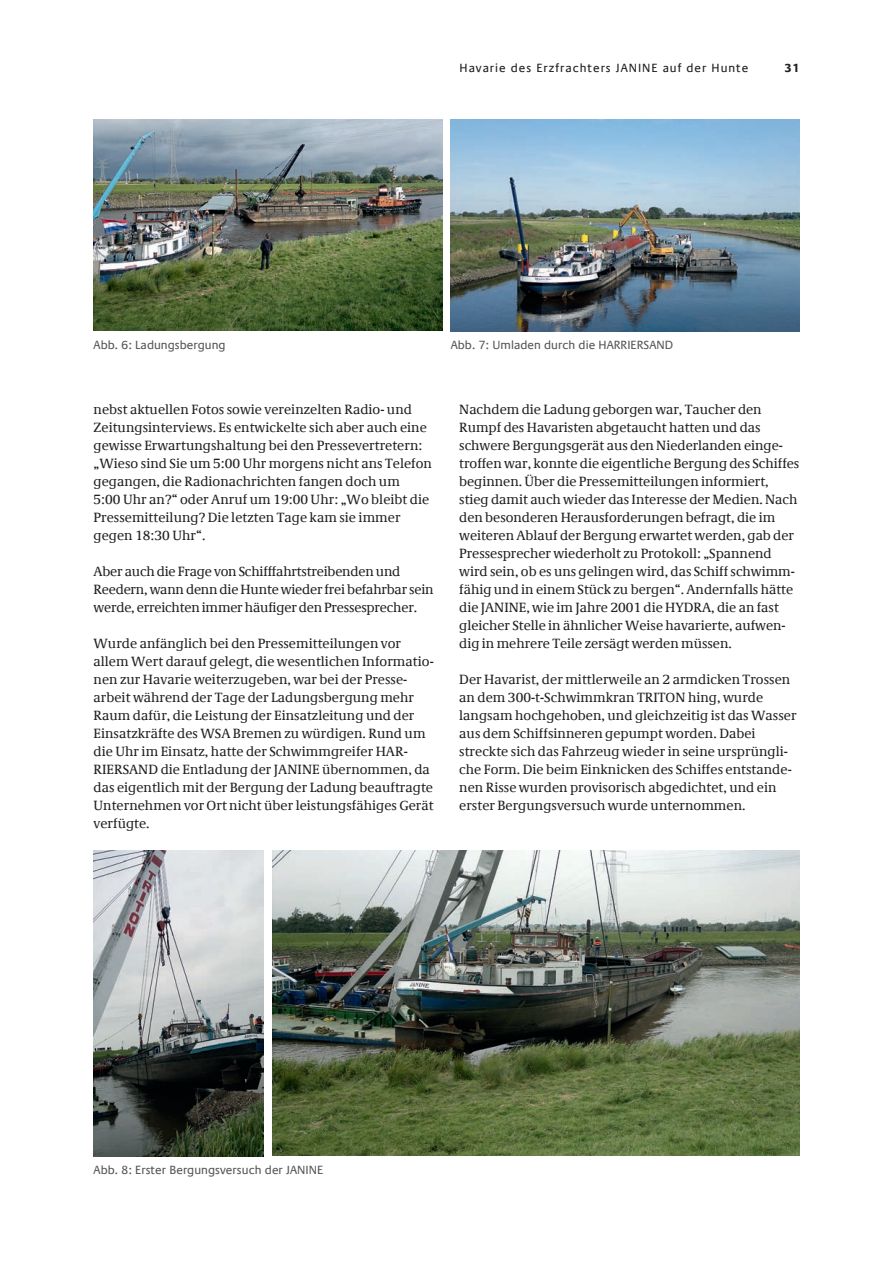
<style>
.page{position:relative;width:893px;height:1263px;background:#fff}
.page>*{position:absolute;margin:0;border:0;box-sizing:border-box;transform-origin:0 0}
.Fließtext{font:13.5px/18px "Demos Com";letter-spacing:.005em;color:#231f20}
.Fließtext-2{font:13.5px/18px "Demos Com";letter-spacing:-.015em;color:#231f20}
.Bildunterschrift{font:12px "Praxis Com";letter-spacing:.005em;color:#57585a}
.t1{font:12px "Praxis Com";letter-spacing:.08em;color:#231f20}
.t2{font:700 12px "Praxis Com";color:#231f20}
</style>
<div class="page">
<img style="left:94px;top:119px;width:348px;height:212px">
<img style="left:451px;top:119px;width:348px;height:212px">
<img style="left:94px;top:850px;width:170px;height:307px">
<img style="left:272px;top:850px;width:527px;height:306px">
<p class="t1" style="left:460px;top:61px;width:290px">Havarie des Erzfrachters JANINE auf der Hunte</p>
<p class="t2" style="left:784px;top:61px;width:17px">31</p>
<p class="Bildunterschrift" style="left:94px;top:338px;width:134px">Abb. 6: Ladungsbergung</p>
<p class="Bildunterschrift" style="left:451px;top:338px;width:224px">Abb. 7: Umladen durch die HARRIERSAND</p>
<p class="Fließtext" style="left:94px;top:401px;width:340px">nebst aktuellen Fotos sowie vereinzelten Radio- und Zeitungsinterviews. Es entwickelte sich aber auch eine gewisse Erwartungshaltung bei den Pressevertretern: „Wieso sind Sie um 5:00 Uhr morgens nicht ans Telefon gegangen, die Radionachrichten fangen doch um<br>5:00 Uhr an?“ oder Anruf um 19:00 Uhr: „Wo bleibt die Pressemitteilung? Die letzten Tage kam sie immer gegen 18:30 Uhr“.</p>
<p class="Fließtext-2" style="left:94px;top:563px;width:342px">Aber auch die Frage von Schifffahrtstreibenden und<br>Reedern, wann denn die Hunte wieder frei befahrbar sein werde, erreichten immer häufiger den Pressesprecher.</p>
<p class="Fließtext" style="left:94px;top:635px;width:342px">Wurde anfänglich bei den Pressemitteilungen vor allem Wert darauf gelegt, die wesentlichen Informatio&shy;nen zur Havarie weiterzugeben, war bei der Presse&shy;arbeit während der Tage der Ladungsbergung mehr Raum dafür, die Leistung der Einsatzleitung und der Einsatzkräfte des WSA Bremen zu würdigen. Rund um die Uhr im Einsatz, hatte der Schwimmgreifer HAR-RIERSAND die Entladung der JANINE übernommen, da das eigentlich mit der Bergung der Ladung beauftragte Unternehmen vor Ort nicht über leistungsfähiges Gerät verfügte.</p>
<p class="Fließtext" style="left:459px;top:401px;width:342px">Nachdem die Ladung geborgen war, Taucher den Rumpf des Havaristen abgetaucht hatten und das schwere Bergungsgerät aus den Niederlanden einge&shy;troffen war, konnte die eigentliche Bergung des Schiffes beginnen. Über die Pressemitteilungen informiert, stieg damit auch wieder das Interesse der Medien. Nach den besonderen Herausforderungen befragt, die im weiteren Ablauf der Bergung erwartet werden, gab der Pressesprecher wiederholt zu Protokoll: „Spannend wird sein, ob es uns gelingen wird, das Schiff schwimm&shy;fähig und in einem Stück zu bergen“. Andernfalls hätte die JANINE, wie im Jahre 2001 die HYDRA, die an fast gleicher Stelle in ähnlicher Weise havarierte, aufwen&shy;dig in mehrere Teile zersägt werden müssen.</p>
<p class="Fließtext" style="left:459px;top:671px;width:339px">Der Havarist, der mittlerweile an 2 armdicken Trossen an dem 300-t-Schwimmkran TRITON hing, wurde langsam hochgehoben, und gleichzeitig ist das Wasser aus dem Schiffsinneren gepumpt worden. Dabei streckte sich das Fahrzeug wieder in seine ursprüngli&shy;che Form. Die beim Einknicken des Schiffes entstande&shy;nen Risse wurden provisorisch abgedichtet, und ein erster Bergungsversuch wurde unternommen.</p>
<p class="Bildunterschrift" style="left:94px;top:1162px;width:231px">Abb. 8: Erster Bergungsversuch der JANINE</p>
</div>
